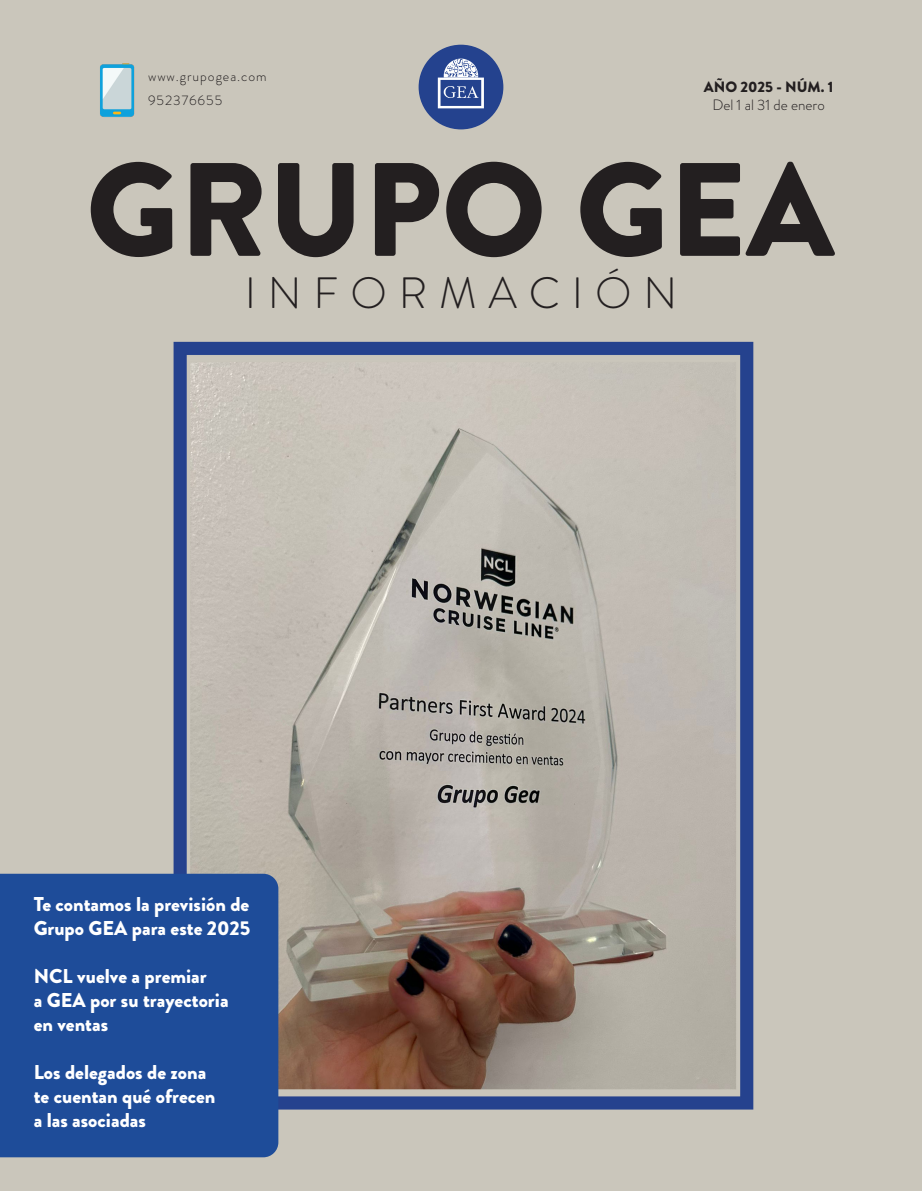
<style>
.page{position:relative;width:922px;height:1191px;background:#fff}
.page>*{position:absolute;margin:0;border:0;box-sizing:border-box;transform-origin:0 0}
.t1{font:900 132.5px "Brandon Grotesque";color:#231f20}
.t2{font:300 43.75px "Brandon Grotesque";letter-spacing:.27em;color:#231f20}
.t3{font:900 20px/24px "Brandon Grotesque";color:#fff}
.t4{font:300 15px "Brandon Grotesque";color:#231f20}
.t5{font:900 15px "Brandon Grotesque";color:#231f20}
.t6{font:300 13.75px "Brandon Grotesque";letter-spacing:.07em;color:#231f20}
</style>
<div class="page">
<img style="left:0;top:0;width:921px;height:1191px">
<div style="left:0;top:873px;width:278px;height:284px;background:#1e4c99"></div>
<img style="left:86px;top:62px;width:62px;height:56px">
<div style="left:418px;top:45px;width:85px;height:84px;background:#24428e;border-radius:50%"></div>
<svg style="left:437px;top:59px;width:47px;height:49px"></svg>
<p class="t6" style="left:148px;top:67px;width:120px">www.grupogea.com</p>
<p class="t6" style="left:148px;top:91px;width:76px">952376655</p>
<p class="t5" style="left:703px;top:76px;width:131px">AÑO 2025 - NÚM. 1</p>
<p class="t4" style="left:712px;top:94px;width:114px">Del 1 al 31 de enero</p>
<p class="t1" style="left:86px;top:116px;width:749px">GRUPO GEA</p>
<p class="t2" style="left:245px;top:263px;width:434px">INFORMACIÓN</p>
<p class="t3" style="left:34px;top:892px;width:218px">Te contamos la previsión de<br>Grupo GEA para este 2025</p>
<p class="t3" style="left:34px;top:964px;width:174px">NCL vuelve a premiar</p>
<p class="t3" style="left:34px;top:988px;width:196px">a GEA por su trayectoria</p>
<p class="t3" style="left:34px;top:1012px;width:76px">en ventas</p>
<p class="t3" style="left:34px;top:1060px;width:174px">Los delegados de zona</p>
<p class="t3" style="left:34px;top:1084px;width:183px">te cuentan qué ofrecen</p>
<p class="t3" style="left:34px;top:1108px;width:114px">a las asociadas</p>
</div>
